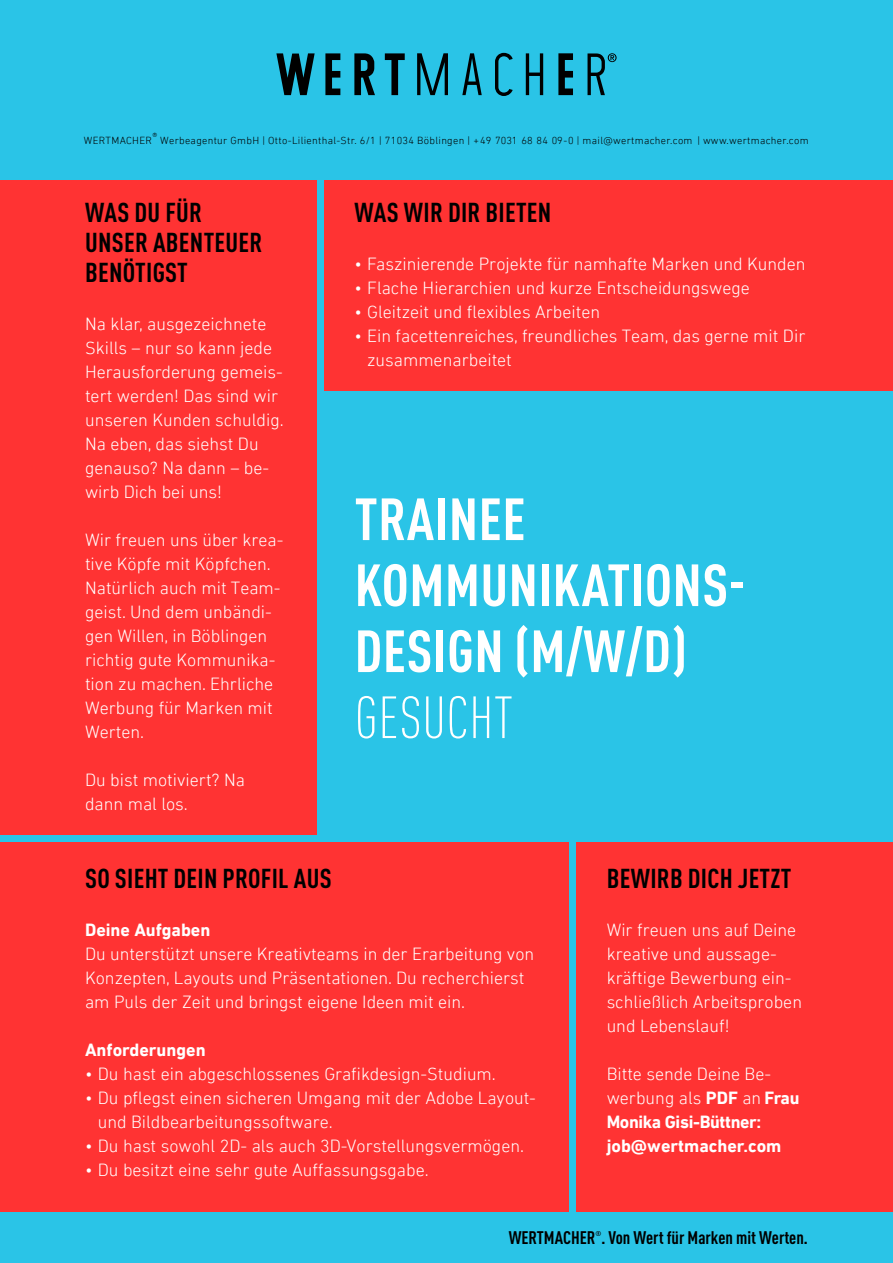
<style>
.page{position:relative;width:893px;height:1263px;background:#2ac4e7}
.page>*{position:absolute;margin:0;border:0;box-sizing:border-box;transform-origin:0 0}
.t1{font:700 condensed 58.5px/66px "DINOT";letter-spacing:.01em;color:#fff}
.t2{font:300 condensed 58.5px "DINOT";letter-spacing:.01em;color:#fff}
.t3{font:700 condensed 27px/30px "DINOT";letter-spacing:.01em;color:#000}
.t4{font:300 18px/24px "DIN Next LT Pro";color:#fff}
.t5{font:700 18px/24px "DIN Next LT Pro";letter-spacing:-.02em;color:#fff}
.t6{font:700 condensed 18px "DINOT";color:#000}
.t7{font:700 18px "DIN Next LT Pro";color:#fff}
.t8{font:300 10.5px "DIN Next LT Pro";letter-spacing:.03em;color:#000}
.t9{font:700 condensed 7.05px "DINOT";color:#000}
.s1{font-weight:300}
</style>
<div class="page">
<div style="left:577px;top:843px;width:316px;height:369px;background:#f33"></div>
<div style="left:325px;top:180px;width:568px;height:210px;background:#f33"></div>
<div style="left:0;top:843px;width:568px;height:369px;background:#f33"></div>
<div style="left:0;top:180px;width:316px;height:654px;background:#f33"></div>
<svg style="left:276px;top:53px;width:39px;height:42px"></svg>
<svg style="left:325px;top:53px;width:15px;height:42px"></svg>
<svg style="left:354px;top:53px;width:21px;height:42px"></svg>
<svg style="left:385px;top:53px;width:20px;height:42px"></svg>
<svg style="left:417px;top:53px;width:31px;height:42px"></svg>
<svg style="left:462px;top:53px;width:20px;height:42px"></svg>
<svg style="left:495px;top:53px;width:18px;height:43px"></svg>
<svg style="left:526px;top:53px;width:17px;height:42px"></svg>
<svg style="left:558px;top:53px;width:15px;height:42px"></svg>
<svg style="left:587px;top:53px;width:30px;height:42px"></svg>
<p class="t8" style="left:84px;top:134px;width:726px">WERTMACHER® Werbeagentur GmbH | Otto-Lilienthal-Str. 6/1 | 71034 Böblingen | +49 7031 68 84 09-0 | mail@wertmacher.com | www.wertmacher.com</p>
<h2 class="t3" style="left:85px;top:195px;width:179px">WAS DU FÜR<br>UNSER ABENTEUER<br>BENÖTIGST</h2>
<p class="t4" style="left:85px;top:312px;width:200px">Na klar, ausgezeichnete<br>Skills – nur so kann jede<br>Herausforderung gemeis&shy;tert werden! Das sind wir unseren Kunden schuldig.<br>Na eben, das siehst Du genauso? Na dann – be&shy;wirb Dich bei uns!</p>
<p class="t4" style="left:85px;top:528px;width:200px">Wir freuen uns über krea&shy;tive Köpfe mit Köpfchen.<br>Natürlich auch mit Team&shy;geist. Und dem unbändi&shy;gen Willen, in Böblingen richtig gute Kommunika&shy;tion zu machen. Ehrliche<br>Werbung für Marken mit<br>Werten.</p>
<p class="t4" style="left:85px;top:768px;width:161px">Du bist motiviert? Na dann mal los.</p>
<h2 class="t3" style="left:354px;top:195px;width:198px">WAS WIR DIR BIETEN</h2>
<p class="t4" style="left:354px;top:252px;width:453px">• Faszinierende Projekte für namhafte Marken und Kunden</p>
<p class="t4" style="left:354px;top:276px;width:397px">• Flache Hierarchien und kurze Entscheidungswege</p>
<p class="t4" style="left:354px;top:300px;width:247px">• Gleitzeit und flexibles Arbeiten</p>
<p class="t4" style="left:367px;top:324px;width:440px;text-indent:-13px">• Ein facettenreiches, freundliches Team, das gerne mit Dir zusammenarbeitet</p>
<h1 class="t1" style="left:355px;top:482px;width:393px">TRAINEE<br>KOMMUNIKATIONS-<br>DESIGN (M/W/D)</h1>
<h1 class="t2" style="left:355px;top:678px;width:160px">GESUCHT</h1>
<h2 class="t3" style="left:85px;top:861px;width:248px">SO SIEHT DEIN PROFIL AUS</h2>
<p class="t7" style="left:85px;top:919px;width:127px">Deine Aufgaben</p>
<p class="t4" style="left:85px;top:942px;width:451px">Du unterstützt unsere Kreativteams in der Erarbeitung von<br>Konzepten, Layouts und Präsentationen. Du recherchierst am Puls der Zeit und bringst eigene Ideen mit ein.</p>
<p class="t7" style="left:85px;top:1039px;width:122px">Anforderungen</p>
<p class="t4" style="left:85px;top:1062px;width:412px">• Du hast ein abgeschlossenes Grafikdesign-Studium.</p>
<p class="t4" style="left:98px;top:1086px;width:440px;text-indent:-13px">• Du pflegst einen sicheren Umgang mit der Adobe Layout&shy;und Bildbearbeitungssoftware.</p>
<p class="t4" style="left:85px;top:1134px;width:441px">• Du hast sowohl 2D- als auch 3D-Vorstellungsvermögen.</p>
<p class="t4" style="left:85px;top:1158px;width:345px">• Du besitzt eine sehr gute Auffassungsgabe.</p>
<h2 class="t3" style="left:607px;top:861px;width:186px">BEWIRB DICH JETZT</h2>
<p class="t4" style="left:607px;top:918px;width:197px">Wir freuen uns auf Deine kreative und aussage&shy;kräftige Bewerbung ein&shy;schließlich Arbeitsproben und Lebenslauf!</p>
<p class="t5" style="left:607px;top:1062px;width:194px"><span class="s1">Bitte sende Deine Be&shy;werbung als</span> PDF <span class="s1">an</span> Frau<br>Monika Gisi-Büttner: job@wertmacher.com</p>
<p class="t9" style="left:595px;top:1228px;width:7px">®</p>
<p class="t6" style="left:509px;top:1224px;width:301px">WERTMACHER . Von Wert für Marken mit Werten.</p>
</div>
